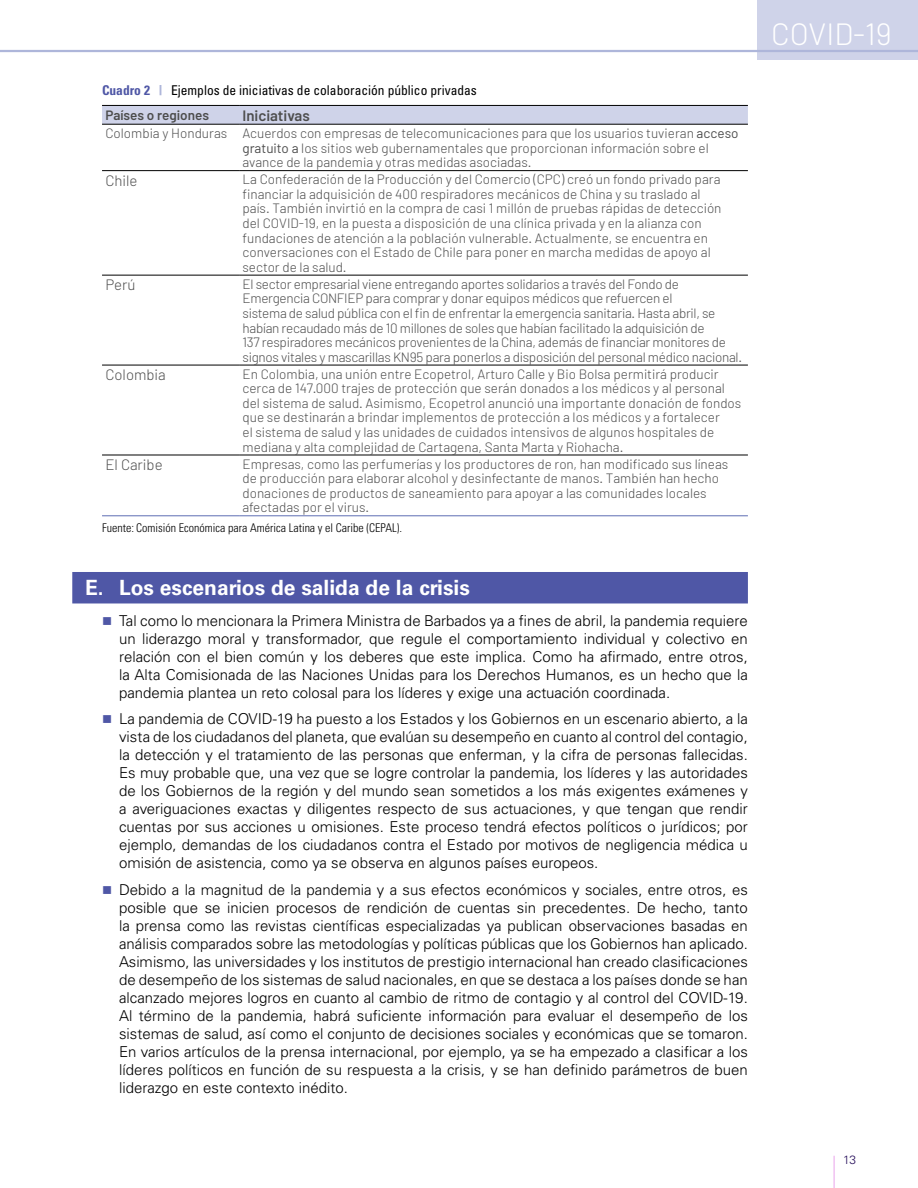
<style>
.page{position:relative;width:918px;height:1188px;background:#fff}
.page>*{position:absolute;margin:0;border:0;box-sizing:border-box;transform-origin:0 0}
.t1{font:300 30.6px "Barlow";color:#fff}
.t2{font:700 21px "Univers LT Std";color:#fff}
.t3{font:300 15px/18px "Univers LT Std";color:#000;text-align:justify}
.t4{font:300 15px "Barlow";color:#4d4d4d}
.t5{font:600 15px "Barlow";color:#4d4d4d}
.t6{font:300 13.5px/14.5px "Barlow";color:#4d4d4d}
.t7{font:300 13.5px/14.5px "Barlow";letter-spacing:-.02em;color:#4d4d4d}
.t8{font:condensed 13.5px "Univers LT Std";color:#000}
.t9{font:600 13.5px "Barlow";color:#4d4d4d}
.t10{font:300 condensed 12px "Univers LT Std";color:#000}
.t11{font:300 12px "Univers LT Std";color:#250c59}
.s1{font-weight:700;color:#4f57a6}
.s2{font-weight:900;font-stretch:expanded;color:#aeb6da}
.s3{font-weight:400}
</style>
<div class="page">
<hr style="left:0;top:0;width:1px;height:1188px;background:#e7e9f4">
<div style="left:757px;top:0;width:161px;height:60px;background:#cfd3e9"></div>
<hr style="left:0;top:50px;width:918px;height:2px;background:#aeb6da">
<hr style="left:833px;top:1156px;width:2px;height:32px;background:#f1c2f2">
<div style="left:72px;top:572px;width:676px;height:31px;background:#4f57a6"></div>
<div style="left:102px;top:106px;width:646px;height:18px;background:#cfd3e9"></div>
<svg style="left:102px;top:171px;width:646px;height:284px"></svg>
<hr style="left:102px;top:170px;width:137px;height:1px;background:#000">
<hr style="left:239px;top:170px;width:509px;height:1px;background:#000">
<hr style="left:102px;top:275px;width:137px;height:1px;background:#000">
<hr style="left:239px;top:275px;width:509px;height:1px;background:#000">
<hr style="left:102px;top:365px;width:137px;height:1px;background:#000">
<hr style="left:239px;top:365px;width:509px;height:1px;background:#000">
<hr style="left:102px;top:105px;width:137px;height:1px;background:#000">
<hr style="left:239px;top:105px;width:509px;height:1px;background:#000">
<hr style="left:102px;top:124px;width:137px;height:1px;background:#000">
<hr style="left:239px;top:124px;width:509px;height:1px;background:#000">
<hr style="left:102px;top:455px;width:137px;height:1px;background:#000">
<hr style="left:239px;top:455px;width:509px;height:1px;background:#000">
<hr style="left:102px;top:515px;width:137px;height:1px;background:#5e6db4">
<hr style="left:239px;top:515px;width:509px;height:1px;background:#5e6db4">
<p class="t8" style="left:102px;top:81px;width:376px"><span class="s1">Cuadro 2</span> <span class="s2">|</span> Ejemplos de iniciativas de colaboración público privadas</p>
<p class="t9" style="left:105px;top:107px;width:105px">Países o regiones</p>
<p class="t5" style="left:243px;top:106px;width:69px">Iniciativas</p>
<p class="t6" style="left:243px;top:126px;width:498px;text-indent:-137px">Colombia y Honduras Acuerdos con empresas de telecomunicaciones para que los usuarios tuvieran <span class="s3">acceso gratuito a</span> los sitios web gubernamentales que proporcionan información sobre el avance de la pandemia y otras medidas asociadas.</p>
<p class="t4" style="left:105px;top:171px;width:34px">Chile</p>
<p class="t6" style="left:243px;top:172px;width:481px">La Confederación de la Producción y del Comercio (CPC) creó un fondo privado para financiar la adquisición de 400 respiradores mecánicos de China y su traslado al país. También invirtió en la compra de casi 1 millón de pruebas rápidas de detección del COVID-19, en la puesta a disposición de una clínica privada y en la alianza con fundaciones de atención a la población vulnerable. Actualmente, se encuentra en conversaciones con el Estado de Chile para poner en marcha medidas de apoyo al sector de la salud.</p>
<p class="t4" style="left:105px;top:276px;width:31px">Perú</p>
<p class="t7" style="left:243px;top:276px;width:501px">El sector empresarial viene entregando aportes solidarios a través del Fondo de Emergencia CONFIEP para comprar y donar equipos médicos que refuercen el<br>sistema de salud pública con el fin de enfrentar la emergencia sanitaria. Hasta abril, se habían recaudado más de 10 millones de soles que habían facilitado la adquisición de<br>137 respiradores mecánicos provenientes de la China, además de financiar monitores de signos vitales y mascarillas KN95 para ponerlos a disposición del personal médico nacional.</p>
<p class="t4" style="left:105px;top:366px;width:62px">Colombia</p>
<p class="t6" style="left:243px;top:366px;width:500px">En Colombia, una unión entre Ecopetrol, Arturo Calle y Bio Bolsa permitirá producir cerca de 147.000 trajes de protección que serán donados a los médicos y al personal del sistema de salud. Asimismo, Ecopetrol anunció una importante donación de fondos que se destinarán a brindar implementos de protección a los médicos y a fortalecer<br>el sistema de salud y las unidades de cuidados intensivos de algunos hospitales de mediana y alta complejidad de Cartagena, Santa Marta y Riohacha.</p>
<p class="t4" style="left:105px;top:455px;width:59px">El Caribe</p>
<p class="t6" style="left:243px;top:456px;width:487px">Empresas, como las perfumerías y los productores de ron, han modificado sus líneas de producción para elaborar alcohol y desinfectante de manos. También han hecho donaciones de productos de saneamiento para apoyar a las comunidades locales afectadas por el virus.</p>
<p class="t10" style="left:102px;top:521px;width:302px">Fuente: Comisión Económica para América Latina y el Caribe (CEPAL).</p>
<h2 class="t2" style="left:85px;top:575px;width:386px">E. Los escenarios de salida de la crisis</h2>
<p class="t3" style="left:119px;top:611px;width:630px">Tal como lo mencionara la Primera Ministra de Barbados ya a fines de abril, la pandemia requiere un liderazgo moral y transformador, que regule el comportamiento individual y colectivo en relación con el bien común y los deberes que este implica. Como ha afirmado, entre otros, la Alta Comisionada de las Naciones Unidas para los Derechos Humanos, es un hecho que la pandemia plantea un reto colosal para los líderes y exige una actuación coordinada.</p>
<p class="t3" style="left:119px;top:710px;width:630px">La pandemia de COVID-19 ha puesto a los Estados y los Gobiernos en un escenario abierto, a la vista de los ciudadanos del planeta, que evalúan su desempeño en cuanto al control del contagio, la detección y el tratamiento de las personas que enferman, y la cifra de personas fallecidas.<br>Es muy probable que, una vez que se logre controlar la pandemia, los líderes y las autoridades de los Gobiernos de la región y del mundo sean sometidos a los más exigentes exámenes y a averiguaciones exactas y diligentes respecto de sus actuaciones, y que tengan que rendir cuentas por sus acciones u omisiones. Este proceso tendrá efectos políticos o jurídicos; por ejemplo, demandas de los ciudadanos contra el Estado por motivos de negligencia médica u omisión de asistencia, como ya se observa en algunos países europeos.</p>
<p class="t3" style="left:119px;top:880px;width:630px">Debido a la magnitud de la pandemia y a sus efectos económicos y sociales, entre otros, es posible que se inicien procesos de rendición de cuentas sin precedentes. De hecho, tanto la prensa como las revistas científicas especializadas ya publican observaciones basadas en análisis comparados sobre las metodologías y políticas públicas que los Gobiernos han aplicado.<br>Asimismo, las universidades y los institutos de prestigio internacional han creado clasificaciones de desempeño de los sistemas de salud nacionales, en que se destaca a los países donde se han alcanzado mejores logros en cuanto al cambio de ritmo de contagio y al control del COVID-19.<br>Al término de la pandemia, habrá suficiente información para evaluar el desempeño de los sistemas de salud, así como el conjunto de decisiones sociales y económicas que se tomaron.<br>En varios artículos de la prensa internacional, por ejemplo, ya se ha empezado a clasificar a los líderes políticos en función de su respuesta a la crisis, y se han definido parámetros de buen liderazgo en este contexto inédito.</p>
<h1 class="t1" style="left:771px;top:15px;width:122px">COVID-19</h1>
<p class="t11" style="left:843px;top:1153px;width:14px">13</p>
</div>
